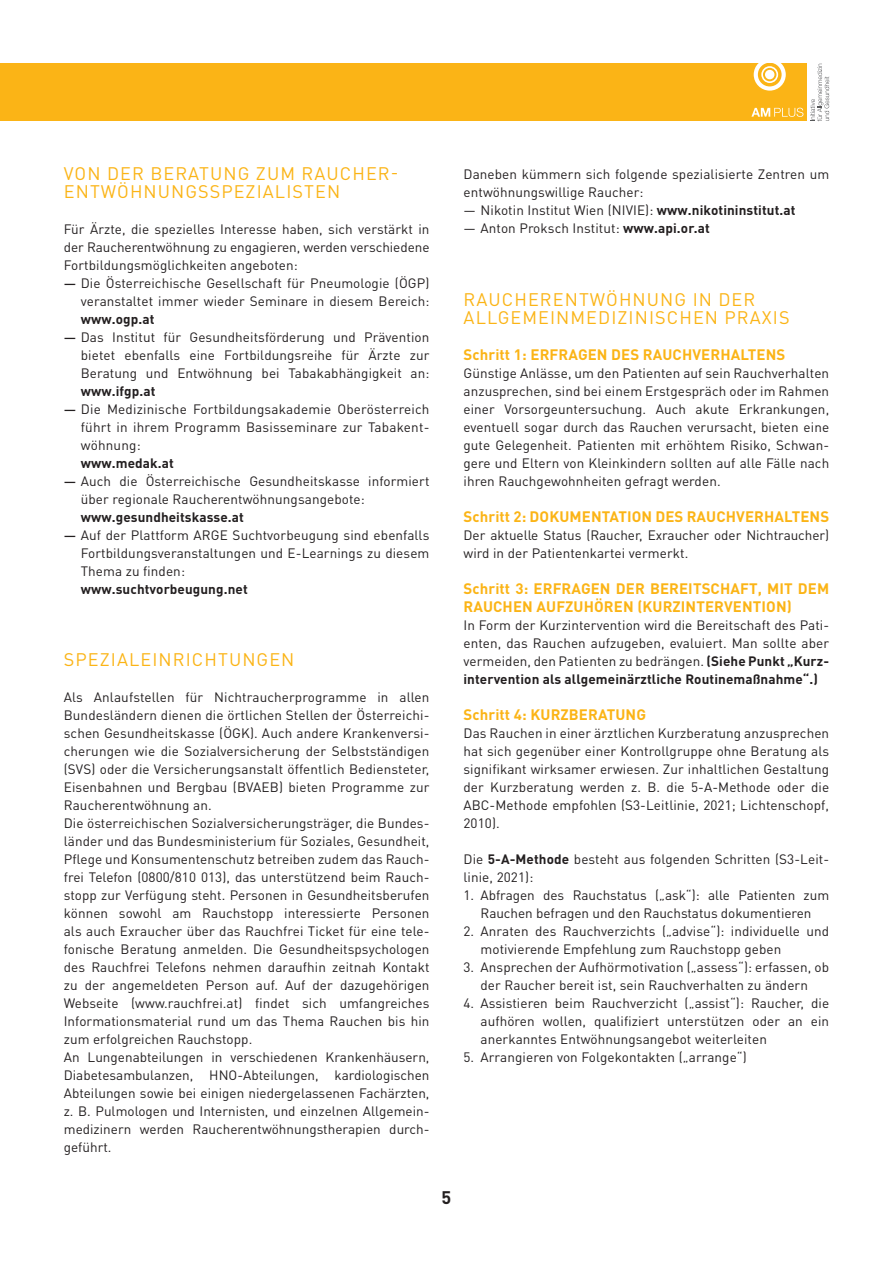
<style>
.page{position:relative;width:893px;height:1263px;background:#fff}
.page>*{position:absolute;margin:0;border:0;box-sizing:border-box;transform-origin:0 0}
.t1{font:18px/18px "DIN Pro";letter-spacing:.06em;color:#fbb416}
.t2{font:700 18px "DIN Pro";color:#231f20}
.t3{font:700 15px/18px "DIN Pro";letter-spacing:.005em;color:#fbb416}
.t4{font:13.5px/18px "DIN Pro";letter-spacing:.005em;color:#231f20;text-align:justify}
.t5{font:700 13.5px "DIN Pro";letter-spacing:.005em;color:#231f20}
.s1{font-weight:500;font-size:12.75px}
.s2{font-weight:700}
</style>
<div class="page">
<div style="left:0;top:64px;width:790px;height:57px;background:#fbb416"></div>
<svg style="left:810px;top:64px;width:19px;height:57px"></svg>
<div style="left:749px;top:64px;width:57px;height:57px;background:#fbb416"></div>
<svg style="left:754px;top:63px;width:32px;height:28px"></svg>
<svg style="left:751px;top:108px;width:52px;height:9px"></svg>
<h1 class="t1" style="left:64px;top:163px;width:336px">VON DER BERATUNG ZUM RAUCHER-<br>ENTWÖHNUNGSSPEZIALISTEN</h1>
<p class="t4" style="left:64px;top:219px;width:367px">Für Ärzte, die spezielles Interesse haben, sich verstärkt in der Raucherentwöhnung zu engagieren, werden verschiedene Fortbildungsmöglichkeiten angeboten:</p>
<p class="t4" style="left:64px;top:273px;width:367px;text-align:right"><span class="s1">—</span> Die Österreichische Gesellschaft für Pneumologie (ÖGP) veranstaltet immer wieder Seminare in diesem Bereich:</p>
<p class="t5" style="left:81px;top:310px;width:75px">www.ogp.at</p>
<p class="t4" style="left:81px;top:327px;width:350px;text-indent:-17px"><span class="s1">—</span> Das Institut für Gesundheitsförderung und Prävention bietet ebenfalls eine Fortbildungsreihe für Ärzte zur Beratung und Entwöhnung bei Tabakabhängigkeit an:</p>
<p class="t5" style="left:81px;top:382px;width:76px">www.ifgp.at</p>
<p class="t4" style="left:81px;top:399px;width:350px;text-indent:-17px"><span class="s1">—</span> Die Medizinische Fortbildungsakademie Oberösterreich führt in ihrem Programm Basisseminare zur Tabakent&shy;wöhnung:</p>
<p class="t5" style="left:81px;top:454px;width:94px">www.medak.at</p>
<p class="t4" style="left:81px;top:471px;width:350px;text-indent:-17px"><span class="s1">—</span> Auch die Österreichische Gesundheitskasse informiert über regionale Raucherentwöhnungsangebote:</p>
<p class="t5" style="left:81px;top:508px;width:165px">www.gesundheitskasse.at</p>
<p class="t4" style="left:81px;top:525px;width:350px;text-indent:-17px"><span class="s1">—</span> Auf der Plattform ARGE Suchtvorbeugung sind ebenfalls Fortbildungsveranstaltungen und E-Learnings zu diesem Thema zu finden:</p>
<p class="t5" style="left:81px;top:580px;width:168px">www.suchtvorbeugung.net</p>
<h1 class="t1" style="left:64px;top:649px;width:232px">SPEZIALEINRICHTUNGEN</h1>
<p class="t4" style="left:64px;top:687px;width:367px;text-align:left">Als Anlaufstellen für Nichtraucherprogramme in allen Bundesländern dienen die örtlichen Stellen der Österreichi&shy;schen Gesundheitskasse (ÖGK). Auch andere Krankenversi&shy;cherungen wie die Sozialversicherung der Selbstständigen (SVS) oder die Versicherungsanstalt öffentlich Bediensteter, Eisenbahnen und Bergbau (BVAEB) bieten Programme zur Raucherentwöhnung an.<br>Die österreichischen Sozialversicherungsträger, die Bundes&shy;länder und das Bundesministerium für Soziales, Gesundheit, Pflege und Konsumentenschutz betreiben zudem das Rauch&shy;frei Telefon (0800/810 013), das unterstützend beim Rauch&shy;stopp zur Verfügung steht. Personen in Gesundheitsberufen können sowohl am Rauchstopp interessierte Personen als auch Exraucher über das Rauchfrei Ticket für eine tele&shy;fonische Beratung anmelden. Die Gesundheitspsychologen des Rauchfrei Telefons nehmen daraufhin zeitnah Kontakt zu der angemeldeten Person auf. Auf der dazugehörigen Webseite (www.rauchfrei.at) findet sich umfangreiches Informationsmaterial rund um das Thema Rauchen bis hin zum erfolgreichen Rauchstopp.<br>An Lungenabteilungen in verschiedenen Krankenhäusern, Diabetesambulanzen, HNO-Abteilungen, kardiologischen Abteilungen sowie bei einigen niedergelassenen Fachärzten, z. B. Pulmologen und Internisten, und einzelnen Allgemein&shy;medizinern werden Raucherentwöhnungstherapien durch&shy;geführt.</p>
<p class="t4" style="left:463px;top:165px;width:367px">Daneben kümmern sich folgende spezialisierte Zentren um entwöhnungswillige Raucher:</p>
<p class="t4" style="left:463px;top:201px;width:333px">— Nikotin Institut Wien (NIVIE): <span class="s2">www.nikotininstitut.at</span></p>
<p class="t4" style="left:463px;top:219px;width:248px">— Anton Proksch Institut: <span class="s2">www.api.or.at</span></p>
<h1 class="t1" style="left:464px;top:289px;width:328px">RAUCHERENTWÖHNUNG IN DER<br>ALLGEMEINMEDIZINISCHEN PRAXIS</h1>
<p class="t3" style="left:463px;top:345px;width:323px">Schritt 1: ERFRAGEN DES RAUCHVERHALTENS</p>
<p class="t4" style="left:463px;top:363px;width:367px">Günstige Anlässe, um den Patienten auf sein Rauchverhalten anzusprechen, sind bei einem Erstgespräch oder im Rahmen einer Vorsorgeuntersuchung. Auch akute Erkrankungen, eventuell sogar durch das Rauchen verursacht, bieten eine gute Gelegenheit. Patienten mit erhöhtem Risiko, Schwan&shy;gere und Eltern von Kleinkindern sollten auf alle Fälle nach ihren Rauchgewohnheiten gefragt werden.</p>
<p class="t3" style="left:463px;top:507px;width:367px">Schritt 2: DOKUMENTATION DES RAUCHVERHALTENS</p>
<p class="t4" style="left:463px;top:525px;width:367px">Der aktuelle Status (Raucher, Exraucher oder Nichtraucher) wird in der Patientenkartei vermerkt.</p>
<p class="t3" style="left:463px;top:579px;width:367px">Schritt 3: ERFRAGEN DER BEREITSCHAFT, MIT DEM<br>RAUCHEN AUFZUHÖREN (KURZINTERVENTION)</p>
<p class="t4" style="left:463px;top:615px;width:367px">In Form der Kurzintervention wird die Bereitschaft des Pati&shy;enten, das Rauchen aufzugeben, evaluiert. Man sollte aber vermeiden, den Patienten zu bedrängen. <span class="s2">(Siehe Punkt „Kurz&shy;intervention als allgemeinärztliche Routinemaßnahme“.)</span></p>
<p class="t3" style="left:463px;top:705px;width:184px">Schritt 4: KURZBERATUNG</p>
<p class="t4" style="left:463px;top:723px;width:367px">Das Rauchen in einer ärztlichen Kurzberatung anzusprechen hat sich gegenüber einer Kontrollgruppe ohne Beratung als signifikant wirksamer erwiesen. Zur inhaltlichen Gestaltung der Kurzberatung werden z. B. die 5-A-Methode oder die ABC-Methode empfohlen (S3-Leitlinie, 2021; Lichtenschopf, 2010).</p>
<p class="t4" style="left:463px;top:849px;width:367px">Die <span class="s2">5-A-Methode</span> besteht aus folgenden Schritten (S3-Leit&shy;linie, 2021):</p>
<p class="t4" style="left:463px;top:885px;width:367px;text-align:center">1. Abfragen des Rauchstatus („ask“): alle Patienten zum<br>Rauchen befragen und den Rauchstatus dokumentieren</p>
<p class="t4" style="left:480px;top:921px;width:350px;text-indent:-17px">2. Anraten des Rauchverzichts („advise“): individuelle und motivierende Empfehlung zum Rauchstopp geben</p>
<p class="t4" style="left:463px;top:957px;width:367px;text-align:center">3. Ansprechen der Aufhörmotivation („assess“): erfassen, ob der Raucher bereit ist, sein Rauchverhalten zu ändern</p>
<p class="t4" style="left:480px;top:993px;width:350px;text-indent:-17px">4. Assistieren beim Rauchverzicht („assist“): Raucher, die aufhören wollen, qualifiziert unterstützen oder an ein anerkanntes Entwöhnungsangebot weiterleiten</p>
<p class="t4" style="left:463px;top:1047px;width:285px">5. Arrangieren von Folgekontakten („arrange“)</p>
<h1 class="t2" style="left:442px;top:1185px;width:11px">5</h1>
</div>
